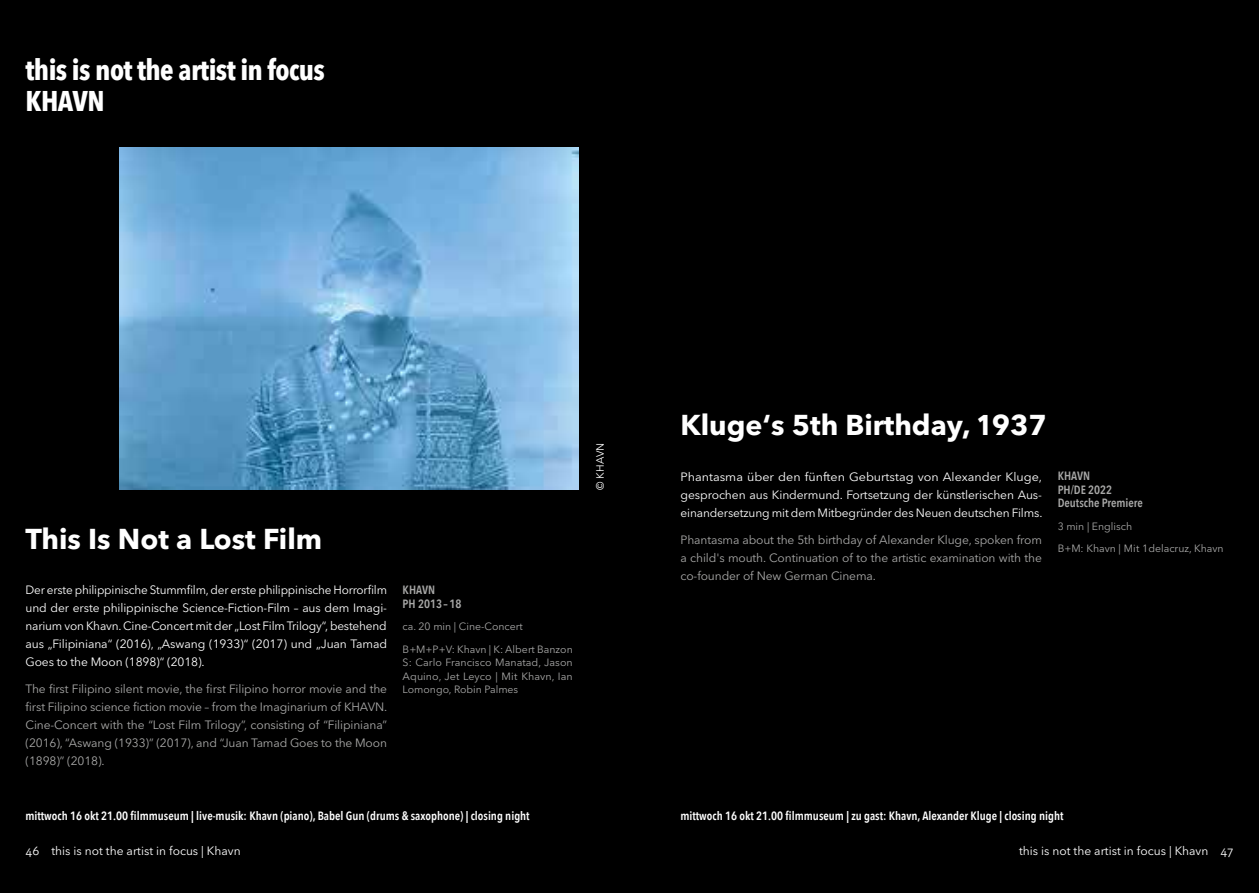
<style>
.page{position:relative;width:1259px;height:893px;background:#fff}
.page>*{position:absolute;margin:0;border:0;box-sizing:border-box;transform-origin:0 0}
.t1{font:700 28.5px "Avenir Next LT Pro";color:#fff}
.t2{font:700 28.5px/31.5px "Avenir Next Condensed";letter-spacing:-.02em;color:#fff}
.t3{font:12px/18px "Avenir Next LT Pro";letter-spacing:-.01em;color:#a8a8a7;text-align:justify}
.t4{font:12px/18px "Avenir Next LT Pro";letter-spacing:-.01em;color:#fff;text-align:justify}
.t5{font:12px/18px "Avenir Next LT Pro";letter-spacing:-.01em;color:#fff;text-align:justify;scale:1.04 1}
.t6{font:600 12px "Avenir Next Condensed";color:#fff}
.t7{font:600 12px/13.5px "Avenir Next Condensed";color:#a8a8a7}
.t8{font:10.5px/22.5px "Avenir Next LT Pro";color:#a8a8a7}
.t9{font:10.5px "Avenir Next LT Pro";color:#fff}
.s1{font-family:"Avenir Next Condensed"}
</style>
<div class="page">
<div style="left:0;top:0;width:629px;height:893px;background:#000"></div>
<div style="left:629px;top:0;width:630px;height:893px;background:#000"></div>
<img style="left:120px;top:147px;width:458px;height:343px">
<h1 class="t2" style="left:26px;top:54px;width:301px">this is not the artist in focus<br>KHAVN</h1>
<h1 class="t1" style="left:26px;top:521px;width:298px">This Is Not a Lost Film</h1>
<p class="t4" style="left:26px;top:581px;width:363px">Der erste philippinische Stummfilm, der erste philippinische Horrorfilm und der erste philippinische Science-Fiction-Film – aus dem Imagi&shy;narium von Khavn. Cine-Concert mit der „Lost Film Trilogy“, bestehend aus „Filipiniana“ (2016), „Aswang (1933)“ (2017) und „Juan Tamad Goes to the Moon (1898)“ (2018).</p>
<p class="t3" style="left:26px;top:680px;width:363px">The first Filipino silent movie, the first Filipino horror movie and the first Filipino science fiction movie – from the Imaginarium of KHAVN.<br>Cine-Concert with the “Lost Film Trilogy”, consisting of “Filipiniana” (2016), “Aswang (1933)” (2017), and “Juan Tamad Goes to the Moon (1898)” (2018).</p>
<p class="t7" style="left:403px;top:583px;width:60px">KHAVN<br>PH 2013 – 18</p>
<p class="t8" style="left:403px;top:615px;width:172px">ca. 20 min | Cine-Concert<br>B+M+P+V: Khavn | K: Albert Banzon</p>
<p class="t8" style="left:403px;top:656px;width:172px;line-height:13.5px;text-align:justify">S: Carlo Francisco Manatad, Jason Aquino, Jet Leyco | Mit Khavn, Ian Lomongo, Robin Palmes</p>
<p class="t6" style="left:26px;top:805px;width:506px">mittwoch 16 okt 21.00 filmmuseum | live-musik: Khavn (piano), Babel Gun (drums &amp; saxophone) | closing night</p>
<p class="t9" style="left:594px;top:490px;width:48px;rotate:-90deg">© KHAVN</p>
<h1 class="t1" style="left:680px;top:408px;width:368px">Kluge‘s 5th Birthday, <span class="s1">1</span>937</h1>
<p class="t5" style="left:680px;top:467px;width:349px">Phantasma über den fünften Geburtstag von Alexander Kluge, gesprochen aus Kindermund. Fortsetzung der künstlerischen Aus&shy;einandersetzung mit dem Mitbegründer des Neuen deutschen Films.</p>
<p class="t3" style="left:680px;top:530px;width:363px">Phantasma about the 5th birthday of Alexander Kluge, spoken from a child's mouth. Continuation of to the artistic examination with the co-founder of New German Cinema.</p>
<p class="t7" style="left:1057px;top:469px;width:87px">KHAVN<br>PH/DE 2022<br>Deutsche Premiere</p>
<p class="t8" style="left:1057px;top:515px;width:167px">3 min | Englisch<br>B+M: Khavn | Mit 1delacruz, Khavn</p>
<p class="t6" style="left:680px;top:805px;width:384px">mittwoch 16 okt 21.00 filmmuseum | zu gast: Khavn, Alexander Kluge | closing night</p>
<p class="t4" style="left:26px;top:842px;width:217px">46 this is not the artist in focus | Khavn</p>
<p class="t4" style="left:1019px;top:842px;width:216px">this is not the artist in focus | Khavn 47</p>
</div>
